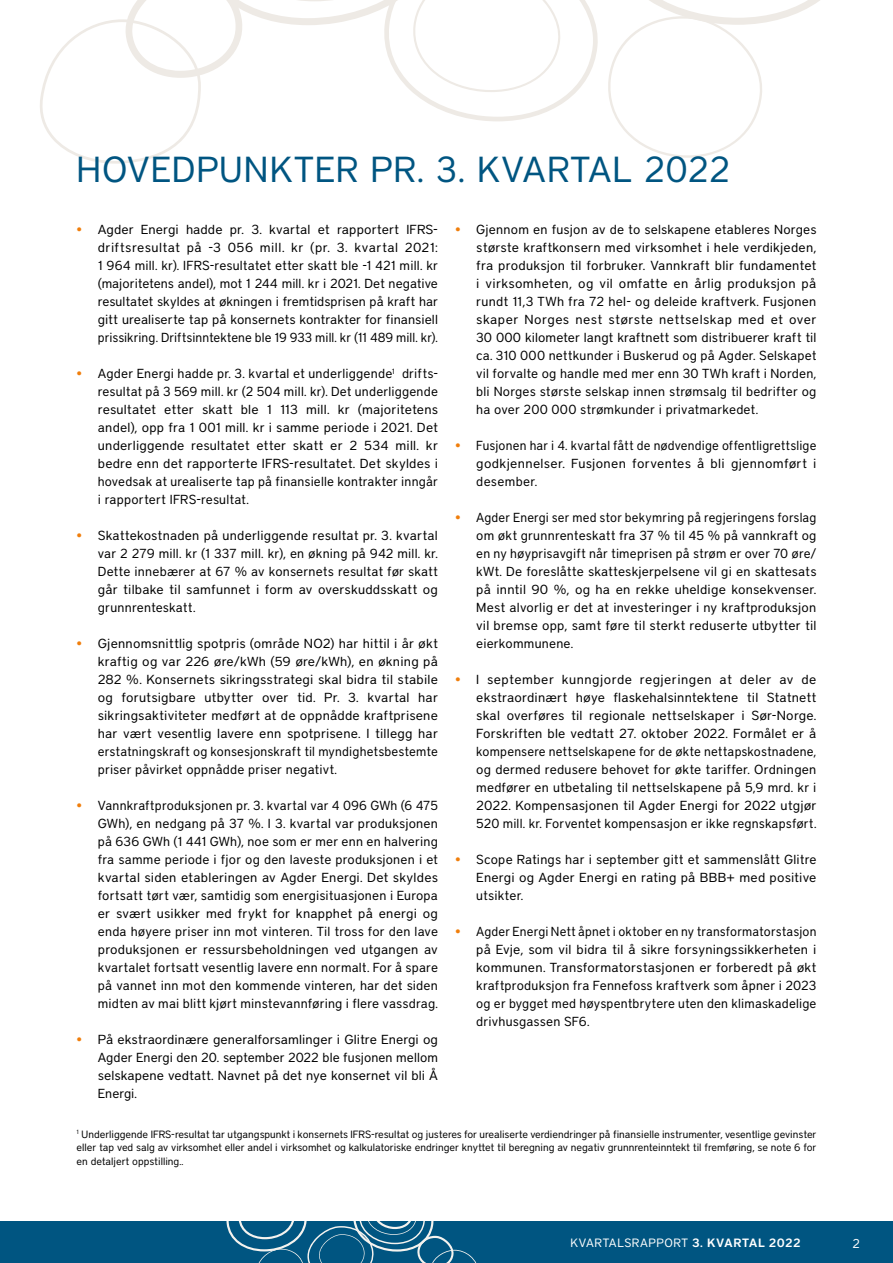
<style>
.page{position:relative;width:893px;height:1263px;background:#fff}
.page>*{position:absolute;margin:0;border:0;box-sizing:border-box;transform-origin:0 0}
.t1{font:36px "District";letter-spacing:.025em;color:#005581}
.t2{font:13.05px/18px "District";letter-spacing:.015em;color:#000;text-align:justify}
.t3{font:13.05px/18px "District";letter-spacing:.015em;color:#000;text-align:justify;scale:.96 1}
.t4{font:12.75px "District";color:#fff}
.t5{font:12px "District";letter-spacing:.05em;color:#fff}
.t6{font:10.5px/13.5px "District";color:#000;text-align:justify}
.s1{font-weight:600;color:#f07e0b}
.s2{font-weight:600}
</style>
<div class="page">
<div style="left:0;top:1221px;width:893px;height:42px;background:#005581"></div>
<svg style="left:226px;top:1221px;width:251px;height:42px"></svg>
<svg style="left:40px;top:0;width:780px;height:164px"></svg>
<h1 class="t1" style="left:77px;top:148px;width:655px">HOVEDPUNKTER PR. 3. KVARTAL 2022</h1>
<p class="t2" style="left:98px;top:220px;width:342px;text-indent:-21px"><span class="s1">•</span> Agder Energi hadde pr. 3. kvartal et rapportert IFRS&shy;driftsresultat på -3 056 mill. kr (pr. 3. kvartal 2021:<br>1 964 mill. kr). IFRS-resultatet etter skatt ble -1 421 mill. kr (majoritetens andel), mot 1 244 mill. kr i 2021. Det negative resultatet skyldes at økningen i fremtidsprisen på kraft har gitt urealiserte tap på konsernets kontrakter for finansiell prissikring. Driftsinntektene ble 19 933 mill. kr (11 489 mill. kr).</p>
<p class="t2" style="left:98px;top:364px;width:342px;text-indent:-21px"><span class="s1">•</span> Agder Energi hadde pr. 3. kvartal et underliggende<sup>1</sup> drifts&shy;resultat på 3 569 mill. kr (2 504 mill. kr). Det underliggende resultatet etter skatt ble 1 113 mill. kr (majoritetens andel), opp fra 1 001 mill. kr i samme periode i 2021. Det underliggende resultatet etter skatt er 2 534 mill. kr bedre enn det rapporterte IFRS-resultatet. Det skyldes i hovedsak at urealiserte tap på finansielle kontrakter inngår i rapportert IFRS-resultat.</p>
<p class="t2" style="left:98px;top:526px;width:342px;text-indent:-21px"><span class="s1">•</span> Skattekostnaden på underliggende resultat pr. 3. kvartal var 2 279 mill. kr (1 337 mill. kr), en økning på 942 mill. kr.<br>Dette innebærer at 67 % av konsernets resultat før skatt går tilbake til samfunnet i form av overskuddsskatt og grunnrenteskatt.</p>
<p class="t2" style="left:98px;top:634px;width:342px;text-indent:-21px"><span class="s1">•</span> Gjennomsnittlig spotpris (område NO2) har hittil i år økt kraftig og var 226 øre/kWh (59 øre/kWh), en økning på 282 %. Konsernets sikringsstrategi skal bidra til stabile og forutsigbare utbytter over tid. Pr. 3. kvartal har sikringsaktiviteter medført at de oppnådde kraftprisene har vært vesentlig lavere enn spotprisene. I tillegg har erstatningskraft og konsesjonskraft til myndighetsbestemte priser påvirket oppnådde priser negativt.</p>
<p class="t2" style="left:98px;top:796px;width:342px;text-indent:-21px"><span class="s1">•</span> Vannkraftproduksjonen pr. 3. kvartal var 4 096 GWh (6 475<br>GWh), en nedgang på 37 %. I 3. kvartal var produksjonen på 636 GWh (1 441 GWh), noe som er mer enn en halvering fra samme periode i fjor og den laveste produksjonen i et kvartal siden etableringen av Agder Energi. Det skyldes fortsatt tørt vær, samtidig som energisituasjonen i Europa er svært usikker med frykt for knapphet på energi og enda høyere priser inn mot vinteren. Til tross for den lave produksjonen er ressursbeholdningen ved utgangen av kvartalet fortsatt vesentlig lavere enn normalt. For å spare på vannet inn mot den kommende vinteren, har det siden midten av mai blitt kjørt minstevannføring i flere vassdrag.</p>
<p class="t2" style="left:98px;top:1030px;width:342px;text-indent:-21px"><span class="s1">•</span> På ekstraordinære generalforsamlinger i Glitre Energi og Agder Energi den 20. september 2022 ble fusjonen mellom selskapene vedtatt. Navnet på det nye konsernet vil bli Å Energi.</p>
<p class="t2" style="left:476px;top:220px;width:342px;text-indent:-21px"><span class="s1">•</span> Gjennom en fusjon av de to selskapene etableres Norges største kraftkonsern med virksomhet i hele verdikjeden, fra produksjon til forbruker. Vannkraft blir fundamentet i virksomheten, og vil omfatte en årlig produksjon på rundt 11,3 TWh fra 72 hel- og deleide kraftverk. Fusjonen skaper Norges nest største nettselskap med et over 30 000 kilometer langt kraftnett som distribuerer kraft til ca. 310 000 nettkunder i Buskerud og på Agder. Selskapet vil forvalte og handle med mer enn 30 TWh kraft i Norden, bli Norges største selskap innen strømsalg til bedrifter og ha over 200 000 strømkunder i privatmarkedet.</p>
<p class="t3" style="left:476px;top:436px;width:356px;text-indent:-21px"><span class="s1">•</span> Fusjonen har i 4. kvartal fått de nødvendige offentligrettslige godkjennelser. Fusjonen forventes å bli gjennomført i desember.</p>
<p class="t3" style="left:476px;top:508px;width:356px;text-indent:-21px"><span class="s1">•</span> Agder Energi ser med stor bekymring på regjeringens forslag om økt grunnrenteskatt fra 37 % til 45 % på vannkraft og en ny høyprisavgift når timeprisen på strøm er over 70 øre/ kWt. De foreslåtte skatteskjerpelsene vil gi en skattesats på inntil 90 %, og ha en rekke uheldige konsekvenser.<br>Mest alvorlig er det at investeringer i ny kraftproduksjon vil bremse opp, samt føre til sterkt reduserte utbytter til eierkommunene.</p>
<p class="t2" style="left:476px;top:670px;width:342px;text-indent:-21px"><span class="s1">•</span> I september kunngjorde regjeringen at deler av de ekstraordinært høye flaskehalsinntektene til Statnett skal overføres til regionale nettselskaper i Sør-Norge.<br>Forskriften ble vedtatt 27. oktober 2022. Formålet er å kompensere nettselskapene for de økte nettapskostnadene, og dermed redusere behovet for økte tariffer. Ordningen medfører en utbetaling til nettselskapene på 5,9 mrd. kr i 2022. Kompensasjonen til Agder Energi for 2022 utgjør 520 mill. kr. Forventet kompensasjon er ikke regnskapsført.</p>
<p class="t2" style="left:476px;top:850px;width:342px;text-indent:-21px"><span class="s1">•</span> Scope Ratings har i september gitt et sammenslått Glitre Energi og Agder Energi en rating på BBB+ med positive utsikter.</p>
<p class="t3" style="left:476px;top:922px;width:356px;text-indent:-21px"><span class="s1">•</span> Agder Energi Nett åpnet i oktober en ny transformatorstasjon på Evje, som vil bidra til å sikre forsyningssikkerheten i kommunen. Transformatorstasjonen er forberedt på økt kraftproduksjon fra Fennefoss kraftverk som åpner i 2023 og er bygget med høyspentbrytere uten den klimaskadelige drivhusgassen SF6.</p>
<p class="t6" style="left:77px;top:1127px;width:741px"><sup>1</sup> Underliggende IFRS-resultat tar utgangspunkt i konsernets IFRS-resultat og justeres for urealiserte verdiendringer på finansielle instrumenter, vesentlige gevinster eller tap ved salg av virksomhet eller andel i virksomhet og kalkulatoriske endringer knyttet til beregning av negativ grunnrenteinntekt til fremføring, se note 6 for en detaljert oppstilling..</p>
<p class="t5" style="left:570px;top:1236px;width:232px">KVARTALSRAPPORT <span class="s2">3. KVARTAL 2022</span></p>
<p class="t4" style="left:853px;top:1236px;width:9px">2</p>
</div>
